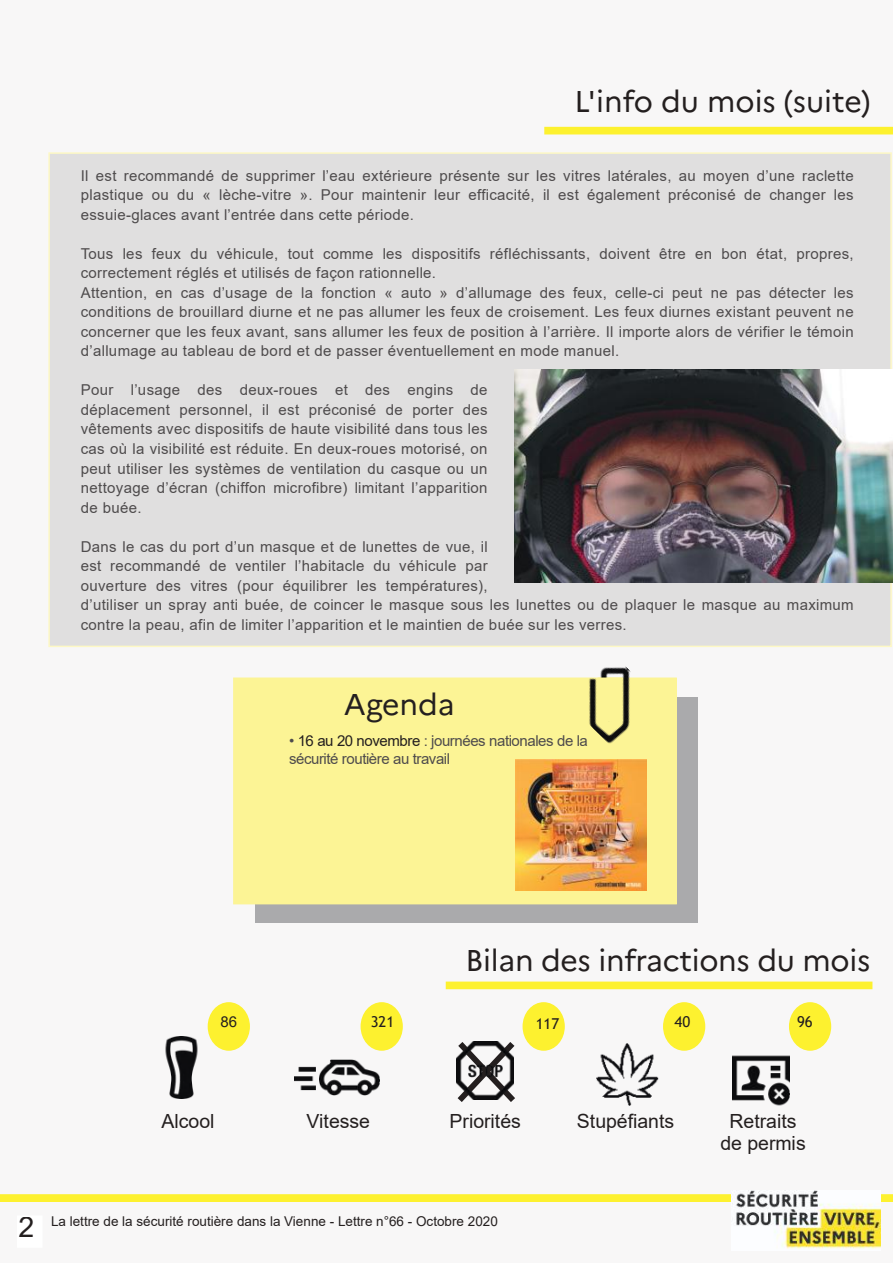
<style>
.page{position:relative;width:893px;height:1263px;background:#f8f7f7}
.page>*{position:absolute;margin:0;border:0;box-sizing:border-box;transform-origin:0 0}
.t1{font:30px "Marianne";letter-spacing:-.01em;color:#241f1f}
.t2{font:19.5px/22.5px "Arial";color:#241f1f;text-align:center}
.t3{font:15px/19.5px "Arial";letter-spacing:.025em;color:#4e4b4c;text-align:justify}
.t4{font:15px/18px "Arial";letter-spacing:-.025em;color:#4e4b4c}
.t5{font:15px "Trebuchet MS";letter-spacing:-.005em;color:#241f1f}
.t6{font:15px "Arial";color:#241f1f}
.t7{font:13.5px "Arial";color:#241f1f}
.s1{color:#241f1f}
.s2{font-size:28.5px}
</style>
<div class="page">
<div style="left:0;top:1195px;width:893px;height:6px;background:#fdf12f"></div>
<div style="left:0;top:1194px;width:893px;height:8px;border:2px solid #fdf12f"></div>
<div style="left:18px;top:1216px;width:24px;height:31px;background:#fff"></div>
<img style="left:731px;top:1191px;width:149px;height:58px">
<div style="left:49px;top:153px;width:842px;height:493px;background:#e0dfdf"></div>
<div style="left:545px;top:128px;width:348px;height:6px;background:#fdf12f"></div>
<div style="left:544px;top:127px;width:349px;height:7px;border:2px solid #fdf12f"></div>
<div style="left:446px;top:982px;width:426px;height:6px;background:#fdf12f"></div>
<div style="left:446px;top:981px;width:426px;height:8px;border:2px solid #fdf12f"></div>
<img style="left:165px;top:1036px;width:47px;height:62px">
<div style="left:208px;top:1003px;width:41px;height:47px;background:#fdf12f;border-radius:50%"></div>
<div style="left:208px;top:1002px;width:42px;height:49px;border:2px solid #fdf12f;border-radius:50%"></div>
<img style="left:295px;top:1066px;width:21px;height:24px">
<img style="left:320px;top:1048px;width:59px;height:48px">
<div style="left:361px;top:1003px;width:41px;height:47px;background:#fdf12f;border-radius:50%"></div>
<div style="left:361px;top:1002px;width:42px;height:49px;border:2px solid #fdf12f;border-radius:50%"></div>
<img style="left:732px;top:1055px;width:57px;height:51px">
<div style="left:790px;top:1003px;width:40px;height:47px;background:#fdf12f;border-radius:50%"></div>
<div style="left:789px;top:1002px;width:42px;height:49px;border:2px solid #fdf12f;border-radius:50%"></div>
<img style="left:597px;top:1043px;width:62px;height:62px">
<div style="left:664px;top:1003px;width:40px;height:47px;background:#fdf12f;border-radius:50%"></div>
<div style="left:663px;top:1002px;width:42px;height:49px;border:2px solid #fdf12f;border-radius:50%"></div>
<div style="left:523px;top:1003px;width:41px;height:47px;background:#fdf12f;border-radius:50%"></div>
<div style="left:523px;top:1002px;width:42px;height:49px;border:2px solid #fdf12f;border-radius:50%"></div>
<svg style="left:458px;top:1045px;width:57px;height:57px"></svg>
<div style="left:272px;top:1041px;width:57px;height:22px;background:#f8f7f7"></div>
<img style="left:456px;top:1041px;width:58px;height:58px">
<div style="left:255px;top:697px;width:442px;height:226px;background:#aaaaac"></div>
<div style="left:234px;top:678px;width:442px;height:226px;background:#fcf495"></div>
<div style="left:233px;top:677px;width:444px;height:227px;border:2px solid #fcf495"></div>
<img style="left:565px;top:666px;width:94px;height:78px">
<div style="left:598px;top:678px;width:24px;height:42px;background:#fcf495"></div>
<img style="left:514px;top:370px;width:378px;height:212px">
<img style="left:516px;top:760px;width:130px;height:130px">
<h1 class="t1" style="left:575px;top:83px;width:297px">L'info du mois (suite)</h1>
<p class="t3" style="left:81px;top:166px;width:774px">Il est recommandé de supprimer l’eau extérieure présente sur les vitres latérales, au moyen d’une raclette plastique ou du « lèche-vitre ». Pour maintenir leur efficacité, il est également préconisé de changer les essuie-glaces avant l’entrée dans cette période.</p>
<p class="t3" style="left:81px;top:244px;width:774px;text-align:left">Tous les feux du véhicule, tout comme les dispositifs réfléchissants, doivent être en bon état, propres, correctement réglés et utilisés de façon rationnelle.<br>Attention, en cas d’usage de la fonction « auto » d’allumage des feux, celle-ci peut ne pas détecter les conditions de brouillard diurne et ne pas allumer les feux de croisement. Les feux diurnes existant peuvent ne concerner que les feux avant, sans allumer les feux de position à l’arrière. Il importe alors de vérifier le témoin d’allumage au tableau de bord et de passer éventuellement en mode manuel.</p>
<p class="t3" style="left:81px;top:380px;width:408px">Pour l’usage des deux-roues et des engins de déplacement personnel, il est préconisé de porter des vêtements avec dispositifs de haute visibilité dans tous les cas où la visibilité est réduite. En deux-roues motorisé, on peut utiliser les systèmes de ventilation du casque ou un nettoyage d’écran (chiffon microfibre) limitant l’apparition de buée.</p>
<p class="t3" style="left:81px;top:536px;width:774px;text-align:left">Dans le cas du port d’un masque et de lunettes de vue, il<br>est recommandé de ventiler l’habitacle du véhicule par<br>ouverture des vitres (pour équilibrer les températures),<br>d’utiliser un spray anti buée, de coincer le masque sous les lunettes ou de plaquer le masque au maximum contre la peau, afin de limiter l’apparition et le maintien de buée sur les verres.</p>
<h1 class="t1" style="left:344px;top:686px;width:112px">Agenda</h1>
<p class="t4" style="left:289px;top:732px;width:300px">• <span class="s1">16 au 20 novembre</span> : journées nationales de la sécurité routière au travail</p>
<h1 class="t1" style="left:465px;top:942px;width:406px">Bilan des infractions du mois</h1>
<p class="t6" style="left:220px;top:1014px;width:18px">86</p>
<p class="t5" style="left:371px;top:1013px;width:25px">321</p>
<p class="t5" style="left:536px;top:1014px;width:25px">117</p>
<p class="t5" style="left:675px;top:1013px;width:17px">40</p>
<p class="t5" style="left:797px;top:1013px;width:17px">96</p>
<h2 class="t2" style="left:161px;top:1110px;width:55px">Alcool</h2>
<h2 class="t2" style="left:306px;top:1110px;width:65px">Vitesse</h2>
<h2 class="t2" style="left:449px;top:1110px;width:73px">Priorités</h2>
<h2 class="t2" style="left:577px;top:1110px;width:99px">Stupéfiants</h2>
<h2 class="t2" style="left:720px;top:1110px;width:87px">Retraits de permis</h2>
<p class="t7" style="left:19px;top:1214px;width:481px"><span class="s2">2</span> La lettre de la sécurité routière dans la Vienne - Lettre n°66 - Octobre 2020</p>
</div>
